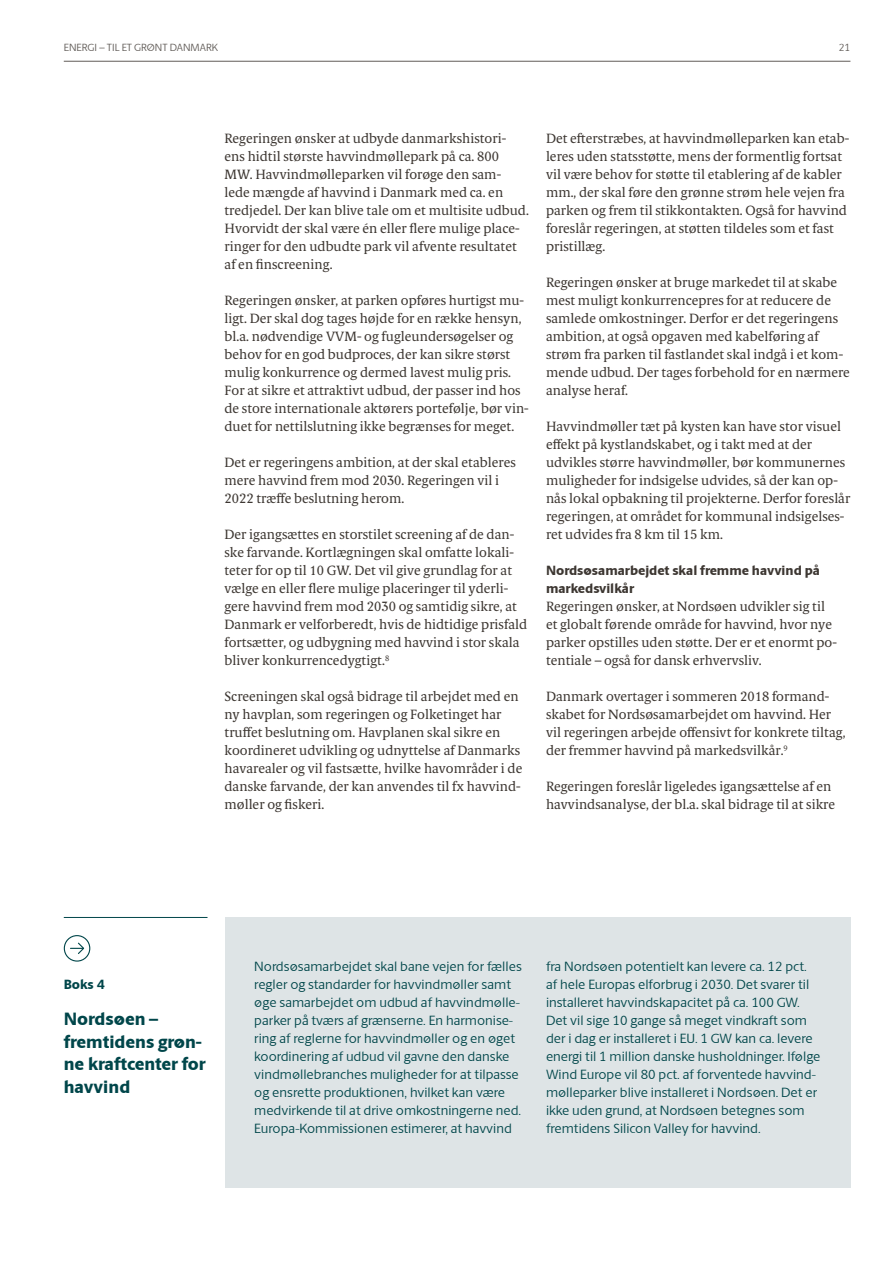
<style>
.page{position:relative;width:893px;height:1263px;background:#fff}
.page>*{position:absolute;margin:0;border:0;box-sizing:border-box;transform-origin:0 0}
.t1{font:800 18px/22.5px "Berlingske Sans";color:#00464a}
.t2{font:13.5px/18px "Berlingske Serif Tx";color:#3d3732}
.t3{font:13.5px/18px "Berlingske Sans";color:#00464a}
.t4{font:800 13.5px/18px "Berlingske Sans";color:#3d3732}
.t5{font:800 13.5px "Berlingske Sans";color:#00464a}
.t6{font:10.5px "Berlingske Sans";color:#615c58}
</style>
<div class="page">
<hr style="left:64px;top:61px;width:786px;height:1px;background:#615c58">
<div style="left:225px;top:917px;width:625px;height:270px;background:#dee4e6"></div>
<hr style="left:64px;top:917px;width:143px;height:1px;background:#00464a">
<div style="left:64px;top:935px;width:26px;height:27px;border:1px solid #00464a;border-radius:50%"></div>
<svg style="left:71px;top:942px;width:14px;height:12px"></svg>
<p class="t6" style="left:64px;top:41px;width:156px">ENERGI – TIL ET GRØNT DANMARK</p>
<p class="t6" style="left:839px;top:41px;width:13px">21</p>
<p class="t2" style="left:225px;top:129px;width:306px">Regeringen ønsker at udbyde danmarkshistori&shy;ens hidtil største havvindmøllepark på ca. 800<br>MW. Havvindmølleparken vil forøge den sam&shy;lede mængde af havvind i Danmark med ca. en tredjedel. Der kan blive tale om et multisite udbud.<br>Hvorvidt der skal være én eller flere mulige place&shy;ringer for den udbudte park vil afvente resultatet af en finscreening.</p>
<p class="t2" style="left:225px;top:291px;width:306px">Regeringen ønsker, at parken opføres hurtigst mu&shy;ligt. Der skal dog tages højde for en række hensyn, bl.a. nødvendige VVM- og fugleundersøgelser og behov for en god budproces, der kan sikre størst mulig konkurrence og dermed lavest mulig pris.<br>For at sikre et attraktivt udbud, der passer ind hos de store internationale aktørers portefølje, bør vin&shy;duet for nettilslutning ikke begrænses for meget.</p>
<p class="t2" style="left:225px;top:453px;width:293px">Det er regeringens ambition, at der skal etableres mere havvind frem mod 2030. Regeringen vil i<br>2022 træffe beslutning herom.</p>
<p class="t2" style="left:225px;top:525px;width:304px">Der igangsættes en storstilet screening af de dan&shy;ske farvande. Kortlægningen skal omfatte lokali&shy;teter for op til 10 GW. Det vil give grundlag for at vælge en eller flere mulige placeringer til yderli&shy;gere havvind frem mod 2030 og samtidig sikre, at Danmark er velforberedt, hvis de hidtidige prisfald fortsætter, og udbygning med havvind i stor skala bliver konkurrencedygtigt.<sup>8</sup></p>
<p class="t2" style="left:225px;top:687px;width:299px">Screeningen skal også bidrage til arbejdet med en ny havplan, som regeringen og Folketinget har truffet beslutning om. Havplanen skal sikre en koordineret udvikling og udnyttelse af Danmarks havarealer og vil fastsætte, hvilke havområder i de danske farvande, der kan anvendes til fx havvind&shy;møller og fiskeri.</p>
<p class="t2" style="left:546px;top:129px;width:305px">Det efterstræbes, at havvindmølleparken kan etab&shy;leres uden statsstøtte, mens der formentlig fortsat vil være behov for støtte til etablering af de kabler mm., der skal føre den grønne strøm hele vejen fra parken og frem til stikkontakten. Også for havvind foreslår regeringen, at støtten tildeles som et fast pristillæg.</p>
<p class="t2" style="left:546px;top:273px;width:305px">Regeringen ønsker at bruge markedet til at skabe mest muligt konkurrencepres for at reducere de samlede omkostninger. Derfor er det regeringens ambition, at også opgaven med kabelføring af strøm fra parken til fastlandet skal indgå i et kom&shy;mende udbud. Der tages forbehold for en nærmere analyse heraf.</p>
<p class="t2" style="left:546px;top:417px;width:306px">Havvindmøller tæt på kysten kan have stor visuel effekt på kystlandskabet, og i takt med at der udvikles større havvindmøller, bør kommunernes muligheder for indsigelse udvides, så der kan op&shy;nås lokal opbakning til projekterne. Derfor foreslår regeringen, at området for kommunal indsigelses&shy;ret udvides fra 8 km til 15 km.</p>
<p class="t4" style="left:546px;top:561px;width:276px">Nordsøsamarbejdet skal fremme havvind på markedsvilkår</p>
<p class="t2" style="left:546px;top:597px;width:292px">Regeringen ønsker, at Nordsøen udvikler sig til et globalt førende område for havvind, hvor nye parker opstilles uden støtte. Der er et enormt po&shy;tentiale – også for dansk erhvervsliv.</p>
<p class="t2" style="left:546px;top:687px;width:301px">Danmark overtager i sommeren 2018 formand&shy;skabet for Nordsøsamarbejdet om havvind. Her vil regeringen arbejde offensivt for konkrete tiltag, der fremmer havvind på markedsvilkår.<sup>9</sup></p>
<p class="t2" style="left:546px;top:777px;width:291px">Regeringen foreslår ligeledes igangsættelse af en havvindsanalyse, der bl.a. skal bidrage til at sikre</p>
<p class="t5" style="left:64px;top:976px;width:43px">Boks 4</p>
<h1 class="t1" style="left:64px;top:1008px;width:143px">Nordsøen – fremtidens grøn&shy;ne kraftcenter for havvind</h1>
<p class="t3" style="left:254px;top:957px;width:269px">Nordsøsamarbejdet skal bane vejen for fælles regler og standarder for havvindmøller samt øge samarbejdet om udbud af havvindmølle&shy;parker på tværs af grænserne. En harmonise&shy;ring af reglerne for havvindmøller og en øget koordinering af udbud vil gavne den danske vindmøllebranches muligheder for at tilpasse og ensrette produktionen, hvilket kan være medvirkende til at drive omkostningerne ned.<br>Europa-Kommissionen estimerer, at havvind</p>
<p class="t3" style="left:546px;top:957px;width:276px">fra Nordsøen potentielt kan levere ca. 12 pct. af hele Europas elforbrug i 2030. Det svarer til installeret havvindskapacitet på ca. 100 GW.<br>Det vil sige 10 gange så meget vindkraft som der i dag er installeret i EU. 1 GW kan ca. levere energi til 1 million danske husholdninger. Ifølge Wind Europe vil 80 pct. af forventede havvind&shy;mølleparker blive installeret i Nordsøen. Det er ikke uden grund, at Nordsøen betegnes som fremtidens Silicon Valley for havvind.</p>
</div>
